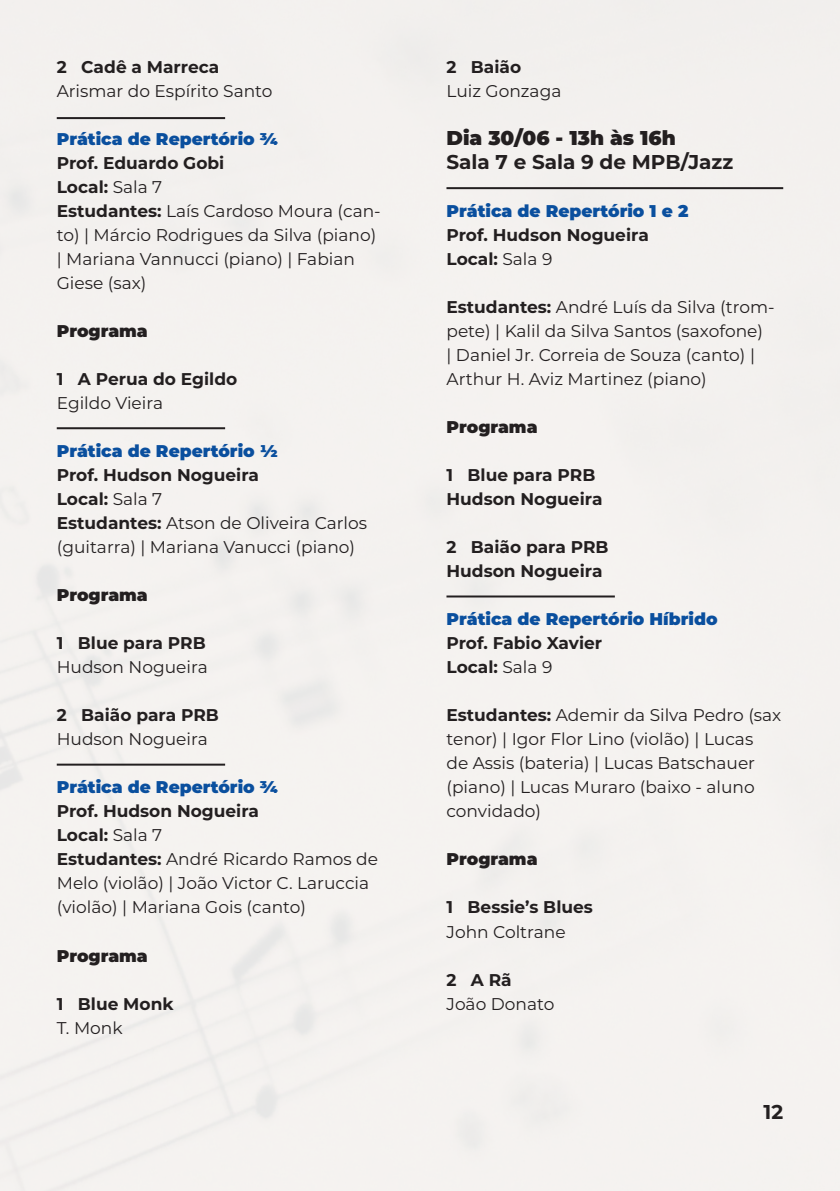
<style>
.page{position:relative;width:840px;height:1191px;background:#fff}
.page>*{position:absolute;margin:0;border:0;box-sizing:border-box;transform-origin:0 0}
.Texto{font:700 20px "Montserrat";color:#231f20}
.Texto-2{font:900 20px "Montserrat";color:#231f20}
.Texto-3{font:17px/24px "Montserrat";color:#231f20}
.Texto-4{font:700 17px "Montserrat";color:#231f20}
.Texto-5{font:900 17px "Montserrat";color:#0a4f9e}
.Texto-6{font:900 17px "Montserrat";color:#231f20}
.s1{font-weight:400}
.s2{font-weight:700}
</style>
<div class="page">
<div style="left:0;top:0;width:839px;height:1191px;background:#f4f2ef"></div>
<hr style="left:57px;top:117px;width:168px;height:2px;background:#231f20">
<hr style="left:57px;top:427px;width:168px;height:2px;background:#231f20">
<hr style="left:446px;top:187px;width:336px;height:2px;background:#231f20">
<hr style="left:446px;top:595px;width:168px;height:2px;background:#231f20">
<hr style="left:57px;top:763px;width:168px;height:2px;background:#231f20">
<p class="Texto-4" style="left:57px;top:55px;width:164px">2 Cadê a Marreca</p>
<p class="Texto-3" style="left:57px;top:79px;width:217px">Arismar do Espírito Santo</p>
<p class="Texto-5" style="left:57px;top:126px;width:222px">Prática de Repertório ¾</p>
<p class="Texto-4" style="left:57px;top:151px;width:169px">Prof. Eduardo Gobi</p>
<p class="Texto-4" style="left:57px;top:175px;width:107px">Local: <span class="s1">Sala 7</span></p>
<p class="Texto-3" style="left:57px;top:199px;width:325px"><span class="s2">Estudantes:</span> Laís Cardoso Moura (can&shy;to) | Márcio Rodrigues da Silva (piano) | Mariana Vannucci (piano) | Fabian<br>Giese (sax)</p>
<p class="Texto-6" style="left:57px;top:318px;width:92px">Programa</p>
<p class="Texto-4" style="left:57px;top:367px;width:182px">1 A Perua do Egildo</p>
<p class="Texto-3" style="left:57px;top:391px;width:108px">Egildo Vieira</p>
<p class="Texto-5" style="left:57px;top:438px;width:222px">Prática de Repertório ½</p>
<p class="Texto-4" style="left:57px;top:463px;width:204px">Prof. Hudson Nogueira</p>
<p class="Texto-4" style="left:57px;top:487px;width:107px">Local: <span class="s1">Sala 7</span></p>
<p class="Texto-3" style="left:57px;top:511px;width:312px"><span class="s2">Estudantes:</span> Atson de Oliveira Carlos (guitarra) | Mariana Vanucci (piano)</p>
<p class="Texto-6" style="left:57px;top:582px;width:92px">Programa</p>
<p class="Texto-4" style="left:57px;top:631px;width:150px">1 Blue para PRB</p>
<p class="Texto-3" style="left:57px;top:655px;width:152px">Hudson Nogueira</p>
<p class="Texto-4" style="left:57px;top:703px;width:163px">2 Baião para PRB</p>
<p class="Texto-3" style="left:57px;top:727px;width:152px">Hudson Nogueira</p>
<p class="Texto-5" style="left:57px;top:774px;width:222px">Prática de Repertório ¾</p>
<p class="Texto-4" style="left:57px;top:799px;width:204px">Prof. Hudson Nogueira</p>
<p class="Texto-4" style="left:57px;top:823px;width:107px">Local: <span class="s1">Sala 7</span></p>
<p class="Texto-3" style="left:57px;top:847px;width:323px"><span class="s2">Estudantes:</span> André Ricardo Ramos de<br>Melo (violão) | João Victor C. Laruccia (violão) | Mariana Gois (canto)</p>
<p class="Texto-6" style="left:57px;top:942px;width:92px">Programa</p>
<p class="Texto-4" style="left:57px;top:991px;width:118px">1 Blue Monk</p>
<p class="Texto-3" style="left:57px;top:1015px;width:67px">T. Monk</p>
<p class="Texto-4" style="left:446px;top:55px;width:76px">2 Baião</p>
<p class="Texto-3" style="left:446px;top:79px;width:116px">Luiz Gonzaga</p>
<p class="Texto-2" style="left:446px;top:123px;width:231px">Dia 30/06 - 13h às 16h</p>
<p class="Texto" style="left:446px;top:148px;width:288px">Sala 7 e Sala 9 de MPB/Jazz</p>
<p class="Texto-5" style="left:446px;top:198px;width:243px">Prática de Repertório 1 e 2</p>
<p class="Texto-4" style="left:446px;top:223px;width:204px">Prof. Hudson Nogueira</p>
<p class="Texto-4" style="left:446px;top:247px;width:107px">Local: <span class="s1">Sala 9</span></p>
<p class="Texto-3" style="left:446px;top:295px;width:329px"><span class="s2">Estudantes:</span> André Luís da Silva (trom&shy;pete) | Kalil da Silva Santos (saxofone)<br>| Daniel Jr. Correia de Souza (canto) | Arthur H. Aviz Martinez (piano)</p>
<p class="Texto-6" style="left:446px;top:414px;width:92px">Programa</p>
<p class="Texto-4" style="left:446px;top:463px;width:150px">1 Blue para PRB</p>
<p class="Texto-4" style="left:446px;top:487px;width:157px">Hudson Nogueira</p>
<p class="Texto-4" style="left:446px;top:535px;width:163px">2 Baião para PRB</p>
<p class="Texto-4" style="left:446px;top:559px;width:157px">Hudson Nogueira</p>
<p class="Texto-5" style="left:446px;top:606px;width:272px">Prática de Repertório Híbrido</p>
<p class="Texto-4" style="left:446px;top:631px;width:157px">Prof. Fabio Xavier</p>
<p class="Texto-4" style="left:446px;top:655px;width:107px">Local: <span class="s1">Sala 9</span></p>
<p class="Texto-3" style="left:446px;top:703px;width:336px"><span class="s2">Estudantes:</span> Ademir da Silva Pedro (sax tenor) | Igor Flor Lino (violão) | Lucas<br>de Assis (bateria) | Lucas Batschauer (piano) | Lucas Muraro (baixo - aluno convidado)</p>
<p class="Texto-6" style="left:446px;top:846px;width:92px">Programa</p>
<p class="Texto-4" style="left:446px;top:895px;width:148px">1 Bessie’s Blues</p>
<p class="Texto-3" style="left:446px;top:919px;width:121px">John Coltrane</p>
<p class="Texto-4" style="left:446px;top:967px;width:67px">2 A Rã</p>
<p class="Texto-3" style="left:446px;top:991px;width:109px">João Donato</p>
<p class="Texto" style="left:763px;top:1097px;width:21px">12</p>
</div>
